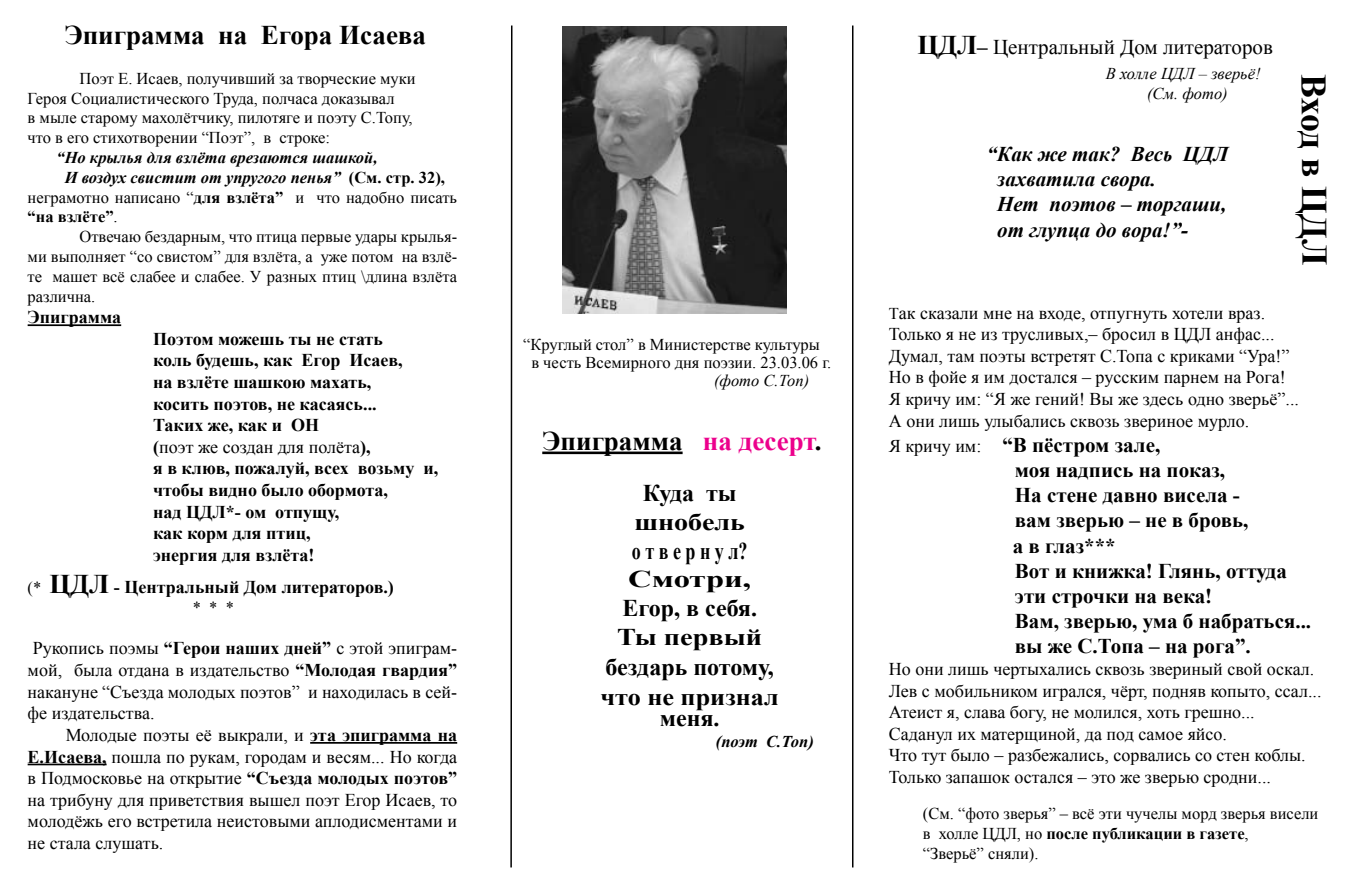
<style>
.page{position:relative;width:1361px;height:893px;background:#fff}
.page>*{position:absolute;margin:0;border:0;box-sizing:border-box;transform-origin:0 0}
.t1{font:700 36px "Times New Roman";letter-spacing:-.02em;color:#000}
.t2{font:700 27px "Times New Roman";color:#000}
.t3{font:700 24px/29.1px "Times New Roman";color:#000;text-align:center}
.t4{font:700 21px/25.2px "Times New Roman";color:#000}
.t5{font:italic 700 21px/25.2px "Times New Roman";color:#000}
.t6{font:21px "Times New Roman";color:#000}
.t7{font:18px/21.6px "Times New Roman";color:#000}
.t8{font:700 18px/21.6px "Times New Roman";color:#000}
.t9{font:16.5px/19.8px "Times New Roman";color:#000}
.t10{font:italic 700 16.5px "Times New Roman";color:#000}
.t11{font:italic 16.5px/19.8px "Times New Roman";color:#000;text-align:center}
.t12{font:700 16.5px "Times New Roman";color:#000}
.s1{font-style:normal}
.s2{font-weight:700}
.s3{font-weight:400}
.s4{font-weight:400;font-size:16.5px}
.s5{font-size:27px}
.s6{color:#ec008c}
.s7{font-weight:700;font-size:27px}
.s8{font-size:16.5px}
.s9{font-weight:400;font-size:18px}
</style>
<div class="page">
<hr style="left:28px;top:324px;width:93px;height:2px;background:#000">
<hr style="left:310px;top:742px;width:147px;height:2px;background:#000">
<hr style="left:28px;top:764px;width:79px;height:1px;background:#000">
<img style="left:562px;top:27px;width:225px;height:287px">
<hr style="left:542px;top:452px;width:140px;height:2px;background:#000">
<hr style="left:852px;top:26px;width:1px;height:841px;background:#000">
<svg style="left:510px;top:25px;width:3px;height:843px"></svg>
<h2 class="t2" style="left:64px;top:17px;width:363px">Эпиграмма на Егора Исаева</h2>
<p class="t9" style="left:28px;top:68px;width:390px;text-indent:52px">Поэт Е. Исаев, получивший за творческие муки Героя Социалистического Труда, полчаса доказывал<br>в мыле старому махолётчику, пилотяге и поэту С.Топу, что в его стихотворении “Поэт”, в строке:</p>
<p class="t10" style="left:57px;top:146px;width:322px">“Но крылья для взлёта врезаются шашкой,</p>
<p class="t10" style="left:65px;top:166px;width:382px">И воздух свистит от упругого пенья” <span class="s1">(См. стр. 32),</span></p>
<p class="t9" style="left:28px;top:187px;width:431px">неграмотно написано “<span class="s2">для взлёта”</span> и что надобно писать</p>
<p class="t12" style="left:28px;top:206px;width:92px">“на взлёте”<span class="s3">.</span></p>
<p class="t9" style="left:80px;top:227px;width:379px">Отвечаю бездарным, что птица первые удары крылья-</p>
<p class="t9" style="left:28px;top:246px;width:431px">ми выполняет “со свистом” для взлёта, а уже потом на взлё-</p>
<p class="t9" style="left:28px;top:266px;width:431px">те машет всё слабее и слабее. У разных птиц \длина взлёта</p>
<p class="t9" style="left:28px;top:286px;width:69px">различна.</p>
<p class="t8" style="left:28px;top:306px;width:95px">Эпиграмма</p>
<p class="t8" style="left:153px;top:328px;width:287px">Поэтом можешь ты не стать<br>коль будешь, как Егор Исаев,<br>на взлёте шашкою махать,<br>косить поэтов, не касаясь...<br>Таких же, как и ОН<br>(<span class="s3">поэт же создан для полёта</span>),<br>я в клюв, пожалуй, всех возьму и, чтобы видно было обормота,<br>над ЦДЛ*- ом отпущу,<br>как корм для птиц,<br>энергия для взлёта!</p>
<p class="t8" style="left:28px;top:576px;width:368px"><span class="s4">(*</span> <span class="s5">ЦДЛ</span> - Центральный Дом литераторов.)</p>
<p class="t9" style="left:193px;top:597px;width:43px">* * *</p>
<p class="t7" style="left:28px;top:637px;width:431px;text-align:justify">Рукопись поэмы <span class="s2">“Герои наших дней”</span> с этой эпиграм&shy;мой, была отдана в издательство <span class="s2">“Молодая гвардия” </span>накануне “Съезда молодых поэтов” и находилась в сей&shy;фе издательства.</p>
<p class="t7" style="left:28px;top:724px;width:431px;text-align:justify;text-indent:38px">Молодые поэты её выкрали, и <span class="s2">эта эпиграмма на Е.Исаева,</span> пошла по рукам, городам и весям... Но когда в Подмосковье на открытие <span class="s2">“Съезда молодых поэтов” </span>на трибуну для приветствия вышел поэт Егор Исаев, то молодёжь его встретила неистовыми аплодисментами и не стала слушать.</p>
<p class="t9" style="left:531px;top:335px;width:301px;line-height:18px;text-indent:-8px">“Круглый стол” в Министерстве культуры в честь Всемирного дня поэзии. 23.03.06 г.</p>
<p class="t11" style="left:714px;top:370px;width:97px">(фото С.Топ)</p>
<h2 class="t2" style="left:542px;top:422px;width:281px">Эпиграмма <span class="s6">на десерт</span>.</h2>
<h3 class="t3" style="left:600px;top:478px;width:180px">Куда ты шнобель<br>о т в е р н у л?<br>Смотри,<br>Егор, в себя.<br>Ты первый бездарь потому, что не признал</h3>
<h3 class="t3" style="left:660px;top:703px;width:61px">меня.</h3>
<p class="t10" style="left:716px;top:730px;width:99px">(поэт С.Топ)</p>
<p class="t6" style="left:917px;top:33px;width:357px"><span class="s7">ЦДЛ</span><span class="s2">–</span> Центральный Дом литераторов</p>
<p class="t11" style="left:1106px;top:64px;width:156px">В холле ЦДЛ – зверьё! (См. фото)</p>
<p class="t5" style="left:997px;top:141px;width:232px;text-indent:-10px">“Как же так? Весь ЦДЛ захватила свора.<br>Нет поэтов – торгаши, от глупца до вора!”-</p>
<h1 class="t1" style="left:1339px;top:74px;width:194px;rotate:90deg">Вход в ЦДЛ</h1>
<p class="t7" style="left:889px;top:302px;width:412px"><span class="s8">Т</span>ак сказали мне на входе, отпугнуть хотели враз.<br>Только я не из трусливых,– бросил в ЦДЛ анфас...<br>Думал, там поэты встретят С.Топа с криками “Ура!” Но в фойе я им достался – русским парнем на Рога!<br>Я кричу им: “Я же гений! Вы же здесь одно зверьё”...<br>А они лишь улыбались сквозь звериное мурло.</p>
<p class="t4" style="left:1012px;top:432px;width:300px;text-indent:-124px"><span class="s9">Я кричу им:</span> “В пёстром зале,<br>моя надпись на показ,<br>На стене давно висела -<br>вам зверью – не в бровь,<br>а в глаз***<br>Вот и книжка! Глянь, оттуда эти строчки на века!<br>Вам, зверью, ума б набраться... вы же С.Топа – на рога”.</p>
<p class="t7" style="left:889px;top:658px;width:434px">Но они лишь чертыхались сквозь звериный свой оскал.<br>Лев с мобильником игрался, чёрт, подняв копыто, ссал...<br>Атеист я, слава богу, не молился, хоть грешно...<br>Саданул их матерщиной, да под самое яйсо.<br>Что тут было – разбежались, сорвались со стен коблы.<br>Только запашок остался – это же зверью сродни...</p>
<p class="t9" style="left:923px;top:804px;width:397px">(См. “фото зверья” – всё эти чучелы морд зверья висели в холле ЦДЛ, но <span class="s2">после публикации в газете</span>,<br>“Зверьё” сняли).</p>
</div>
